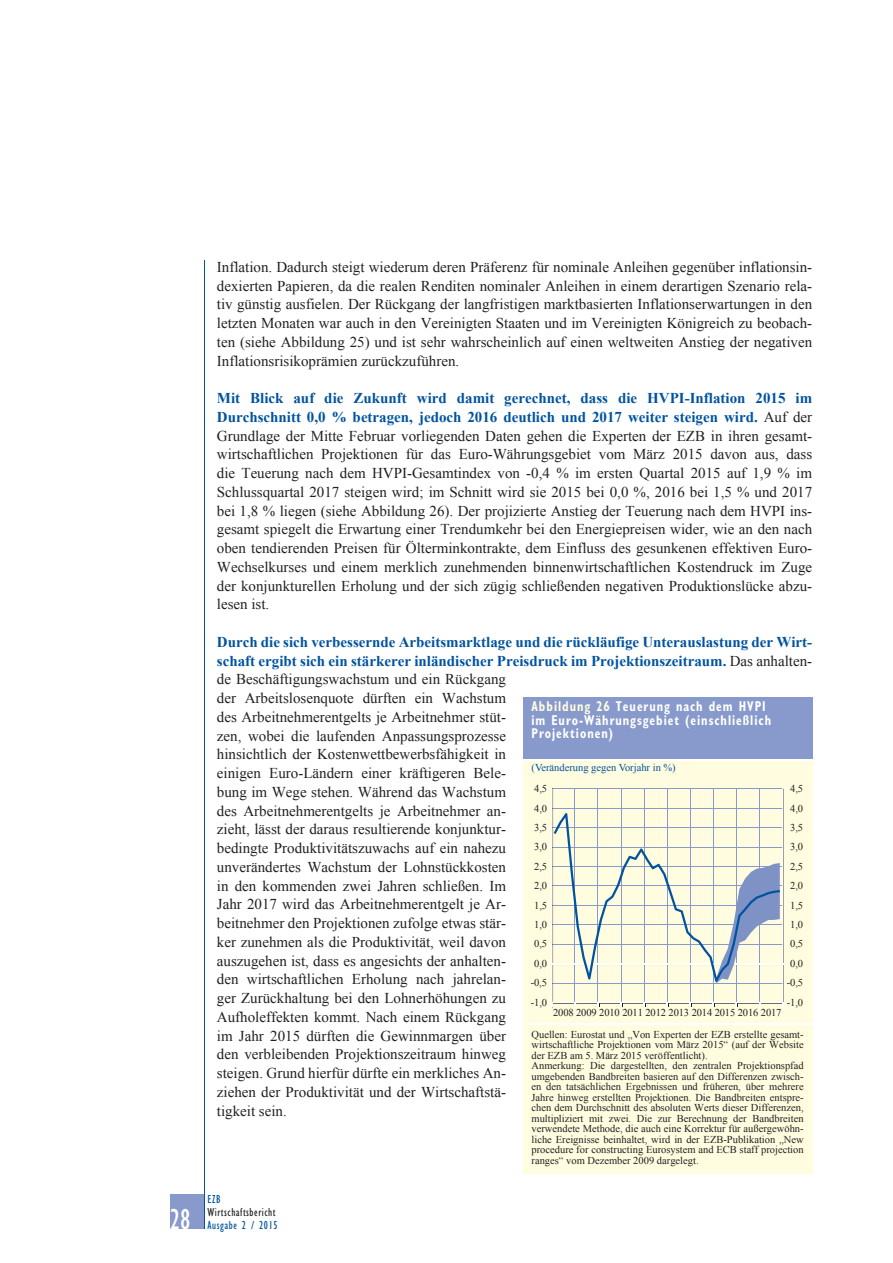
<style>
.page{position:relative;width:893px;height:1263px;background:#fff}
.page>*{position:absolute;margin:0;border:0;box-sizing:border-box;transform-origin:0 0}
.t1{font:condensed 30px "Gill Sans Myriad";color:#fff;scale:.95 1}
.t2{font:15px/18.8px "Times New Roman WGL";color:#231f20;text-align:justify}
.t3{font:700 condensed 14.25px/13.5px "Gill Sans Myriad";letter-spacing:.08em;color:#fff;scale:.85 1}
.t4{font:condensed 12px "Gill Sans Myriad";letter-spacing:.05em;color:#231f20;scale:.95 1}
.t5{font:condensed 12px "Gill Sans Myriad";letter-spacing:.05em;color:#0153a0;scale:.95 1}
.t6{font:10.5px/10.5px "Times New Roman WGL";color:#231f20;text-align:center}
.t7{font:10.5px "Times New Roman WGL";color:#0153a0}
.s1{font-weight:700;color:#0153a0}
.s2{color:#fffce0}
</style>
<div class="page">
<div style="left:170px;top:1195px;width:34px;height:34px;background:#889acb"></div>
<hr style="left:204px;top:261px;width:1px;height:968px;background:#0153a0">
<div style="left:523px;top:697px;width:289px;height:477px;background:#fffce0"></div>
<div style="left:523px;top:697px;width:289px;height:63px;background:#889acb"></div>
<hr style="left:523px;top:1023px;width:289px;height:2px;background:#fff">
<hr style="left:523px;top:759px;width:289px;height:1px;background:#fff">
<svg style="left:551px;top:788px;width:232px;height:215px"></svg>
<svg style="left:552px;top:808px;width:232px;height:176px"></svg>
<h1 class="t1" style="left:170px;top:1201px;width:23px">28</h1>
<p class="t2" style="left:217px;top:257px;width:597px">Inflation. Dadurch steigt wiederum deren Präferenz für nominale Anleihen gegenüber inflationsin&shy;dexierten Papieren, da die realen Renditen nominaler Anleihen in einem derartigen Szenario rela&shy;tiv günstig ausfielen. Der Rückgang der langfristigen marktbasierten Inflationserwartungen in den letzten Monaten war auch in den Vereinigten Staaten und im Vereinigten Königreich zu beobach&shy;ten (siehe Abbildung 25) und ist sehr wahrscheinlich auf einen weltweiten Anstieg der negativen Inflationsrisikoprämien zurückzuführen.</p>
<p class="t2" style="left:217px;top:388px;width:597px"><span class="s1">Mit Blick auf die Zukunft wird damit gerechnet, dass die HVPI-Inflation 2015 im Durchschnitt 0,0 % betragen, jedoch 2016 deutlich und 2017 weiter steigen wird.</span> Auf der Grundlage der Mitte Februar vorliegenden Daten gehen die Experten der EZB in ihren gesamt&shy;wirtschaftlichen Projektionen für das Euro-Währungsgebiet vom März 2015 davon aus, dass die Teuerung nach dem HVPI-Gesamtindex von -0,4 % im ersten Quartal 2015 auf 1,9 % im Schlussquartal 2017 steigen wird; im Schnitt wird sie 2015 bei 0,0 %, 2016 bei 1,5 % und 2017 bei 1,8 % liegen (siehe Abbildung 26). Der projizierte Anstieg der Teuerung nach dem HVPI ins&shy;gesamt spiegelt die Erwartung einer Trendumkehr bei den Energiepreisen wider, wie an den nach oben tendierenden Preisen für Ölterminkontrakte, dem Einfluss des gesunkenen effektiven Euro-Wechselkurses und einem merklich zunehmenden binnenwirtschaftlichen Kostendruck im Zuge der konjunkturellen Erholung und der sich zügig schließenden negativen Produktionslücke abzu&shy;lesen ist.</p>
<p class="t2" style="left:217px;top:632px;width:597px;text-align:left"><span class="s1">Durch die sich verbessernde Arbeitsmarktlage und die rückläufige Unterauslastung der Wirt&shy;schaft ergibt sich ein stärkerer inländischer Preisdruck im Projektionszeitraum.</span> Das anhalten&shy;de Beschäftigungswachstum und ein Rückgang<br>der Arbeitslosenquote dürften ein Wachstum<br>des Arbeitnehmerentgelts je Arbeitnehmer stüt-<br>zen, wobei die laufenden Anpassungsprozesse<br>hinsichtlich der Kostenwettbewerbsfähigkeit in<br>einigen Euro-Ländern einer kräftigeren Bele-<br>bung im Wege stehen. Während das Wachstum<br>des Arbeitnehmerentgelts je Arbeitnehmer an-<br>zieht, lässt der daraus resultierende konjunktur-<br>bedingte Produktivitätszuwachs auf ein nahezu<br>unverändertes Wachstum der Lohnstückkosten<br>in den kommenden zwei Jahren schließen. Im<br>Jahr 2017 wird das Arbeitnehmerentgelt je Ar-<br>beitnehmer den Projektionen zufolge etwas stär-<br>ker zunehmen als die Produktivität, weil davon<br>auszugehen ist, dass es angesichts der anhalten-<br>den wirtschaftlichen Erholung nach jahrelan-<br>ger Zurückhaltung bei den Lohnerhöhungen zu<br>Aufholeffekten kommt. Nach einem Rückgang<br>im Jahr 2015 dürften die Gewinnmargen über<br>den verbleibenden Projektionszeitraum hinweg<br>steigen. Grund hierfür dürfte ein merkliches An-<br>ziehen der Produktivität und der Wirtschaftstä-<br>tigkeit sein.</p>
<p class="t3" style="left:531px;top:700px;width:283px"><span class="s2">Abbildung 26</span> Teuerung nach dem hVPI im Euro-Währungsgebiet (einschließlich<br>Projektionen)</p>
<p class="t7" style="left:531px;top:760px;width:146px">(Veränderung gegen Vorjahr in %)</p>
<p class="t6" style="left:534px;top:783px;width:14px">4,5</p>
<p class="t6" style="left:790px;top:783px;width:14px">4,5</p>
<p class="t6" style="left:534px;top:802px;width:14px">4,0</p>
<p class="t6" style="left:790px;top:802px;width:14px">4,0</p>
<p class="t6" style="left:534px;top:822px;width:14px">3,5</p>
<p class="t6" style="left:790px;top:822px;width:14px">3,5</p>
<p class="t6" style="left:534px;top:841px;width:14px">3,0</p>
<p class="t6" style="left:790px;top:841px;width:14px">3,0</p>
<p class="t6" style="left:534px;top:861px;width:14px">2,5</p>
<p class="t6" style="left:790px;top:861px;width:14px">2,5</p>
<p class="t6" style="left:534px;top:880px;width:14px">2,0</p>
<p class="t6" style="left:790px;top:880px;width:14px">2,0</p>
<p class="t6" style="left:534px;top:900px;width:14px">1,5</p>
<p class="t6" style="left:790px;top:900px;width:14px">1,5</p>
<p class="t6" style="left:534px;top:919px;width:14px">1,0</p>
<p class="t6" style="left:790px;top:919px;width:14px">1,0</p>
<p class="t6" style="left:534px;top:938px;width:14px">0,5</p>
<p class="t6" style="left:790px;top:938px;width:14px">0,5</p>
<p class="t6" style="left:534px;top:958px;width:14px">0,0</p>
<p class="t6" style="left:790px;top:958px;width:14px">0,0</p>
<p class="t6" style="left:531px;top:977px;width:18px">-0,5</p>
<p class="t6" style="left:787px;top:977px;width:18px">-0,5</p>
<p class="t6" style="left:531px;top:997px;width:18px">-1,0</p>
<p class="t6" style="left:787px;top:997px;width:18px">-1,0</p>
<p class="t6" style="left:531px;top:1002px;width:274px;line-height:21.1px">2008 2009 2010 2011 2012 2013 2014 2015 2016 2017<br>Quellen: Eurostat und „Von Experten der EZB erstellte gesamt-</p>
<p class="t6" style="left:531px;top:1039px;width:274px;text-align:left">wirtschaftliche Projektionen vom März 2015“ (auf der Website der EZB am 5. März 2015 veröffentlicht).<br>Anmerkung: Die dargestellten, den zentralen Projektionspfad umgebenden Bandbreiten basieren auf den Differenzen zwisch&shy;en den tatsächlichen Ergebnissen und früheren, über mehrere Jahre hinweg erstellten Projektionen. Die Bandbreiten entspre&shy;chen dem Durchschnitt des absoluten Werts dieser Differenzen, multipliziert mit zwei. Die zur Berechnung der Bandbreiten verwendete Methode, die auch eine Korrektur für außergewöhn&shy;liche Ereignisse beinhaltet, wird in der EZB-Publikation „New procedure for constructing Eurosystem and ECB staff projection ranges“ vom Dezember 2009 dargelegt.</p>
<p class="t5" style="left:207px;top:1191px;width:15px">EZB</p>
<p class="t4" style="left:207px;top:1205px;width:73px">Wirtschaftsbericht</p>
<p class="t5" style="left:207px;top:1218px;width:75px">Ausgabe 2 / 2015</p>
</div>
